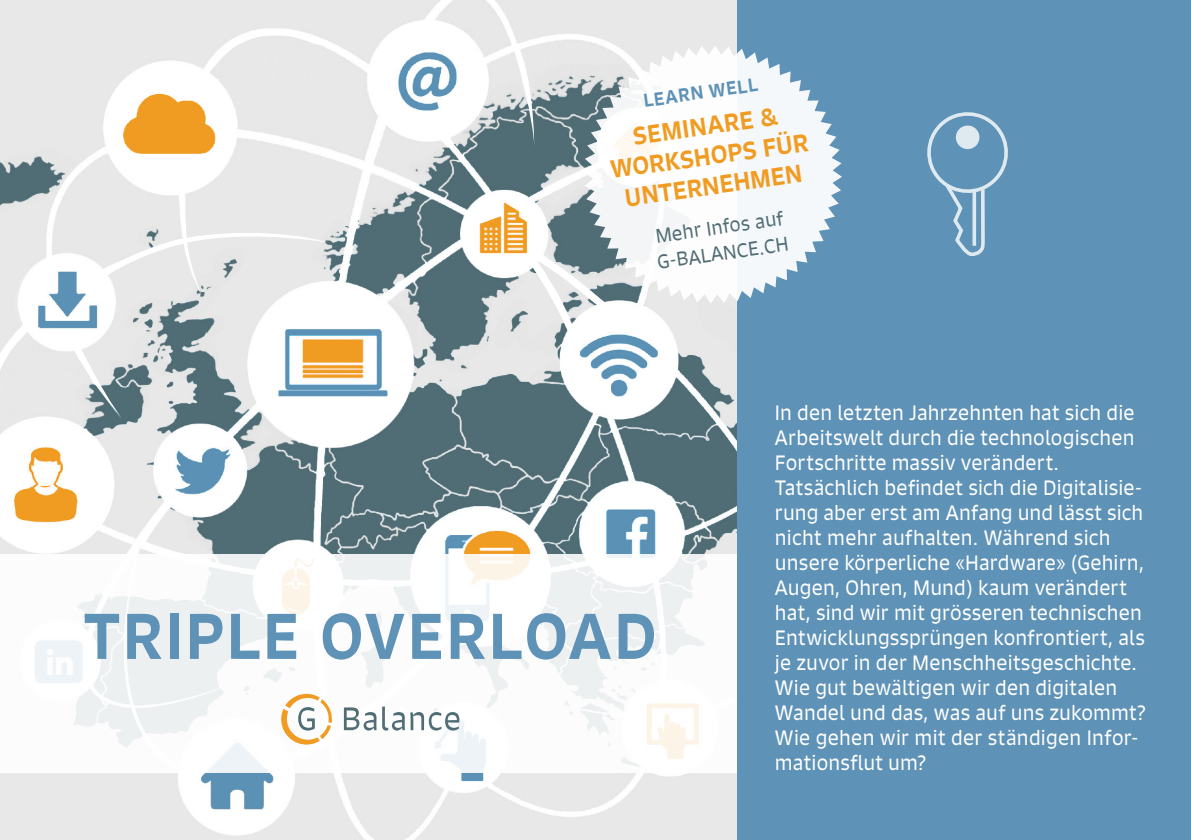
<style>
.page{position:relative;width:1191px;height:840px;background:#fff}
.page>*{position:absolute;margin:0;border:0;box-sizing:border-box;transform-origin:0 0}
.t1{font:500 62px "Signo";letter-spacing:.035em;color:#5e92b6}
.t2{font:500 24px/30px "Signo";color:#f09c22;text-align:center}
.t3{font:20px/25px "Signo";letter-spacing:.01em;color:#fff}
.t4{font:19px/26px "Signo";color:#506c74}
.t5{font:500 18px "Signo";color:#5e92b6}
</style>
<div class="page">
<img style="left:0;top:0;width:737px;height:839px">
<div style="left:0;top:554px;width:738px;height:217px;background:linear-gradient(to right,#f8f9f9,#fafaf9)"></div>
<svg style="left:281px;top:693px;width:51px;height:51px"></svg>
<svg style="left:344px;top:707px;width:32px;height:23px"></svg>
<svg style="left:382px;top:706px;width:77px;height:24px"></svg>
<div style="left:737px;top:0;width:454px;height:839px;background:#5e92b6"></div>
<svg style="left:927px;top:112px;width:81px;height:144px"></svg>
<svg style="left:972px;top:190px;width:4px;height:56px"></svg>
<svg style="left:584px;top:45px;width:258px;height:258px"></svg>
<svg style="left:75px;top:344px;width:46px;height:73px;background:#c2cacc"></svg>
<svg style="left:102px;top:190px;width:226px;height:105px;background:#e8e8e8"></svg>
<svg style="left:513px;top:27px;width:21px;height:119px"></svg>
<svg style="left:204px;top:31px;width:129px;height:43px"></svg>
<svg style="left:531px;top:250px;width:75px;height:81px"></svg>
<svg style="left:0;top:323px;width:29px;height:51px"></svg>
<p class="t5" style="left:642px;top:89px;width:117px;rotate:-8deg">LEARN WELL</p>
<p class="t2" style="left:604px;top:125px;width:201px;rotate:-8deg">SEMINARE &amp;<br>WORKSHOPS FÜR<br>UNTERNEHMEN</p>
<p class="t4" style="left:652px;top:223px;width:134px;rotate:-8deg">Mehr Infos auf<br>G-BALANCE.CH</p>
<h1 class="t1" style="left:83px;top:596px;width:574px">TRIPLE OVERLOAD</h1>
<p class="t3" style="left:775px;top:399px;width:373px">In den letzten Jahrzehnten hat sich die Arbeitswelt durch die technologischen Fortschritte massiv verändert.<br>Tatsächlich befindet sich die Digitalisie&shy;rung aber erst am Anfang und lässt sich nicht mehr aufhalten. Während sich unsere körperliche «Hardware» (Gehirn, Augen, Ohren, Mund) kaum verändert hat, sind wir mit grösseren technischen Entwicklungssprüngen konfrontiert, als je zuvor in der Menschheitsgeschichte.<br>Wie gut bewältigen wir den digitalen Wandel und das, was auf uns zukommt?<br>Wie gehen wir mit der ständigen Infor&shy;mationsflut um?</p>
</div>
